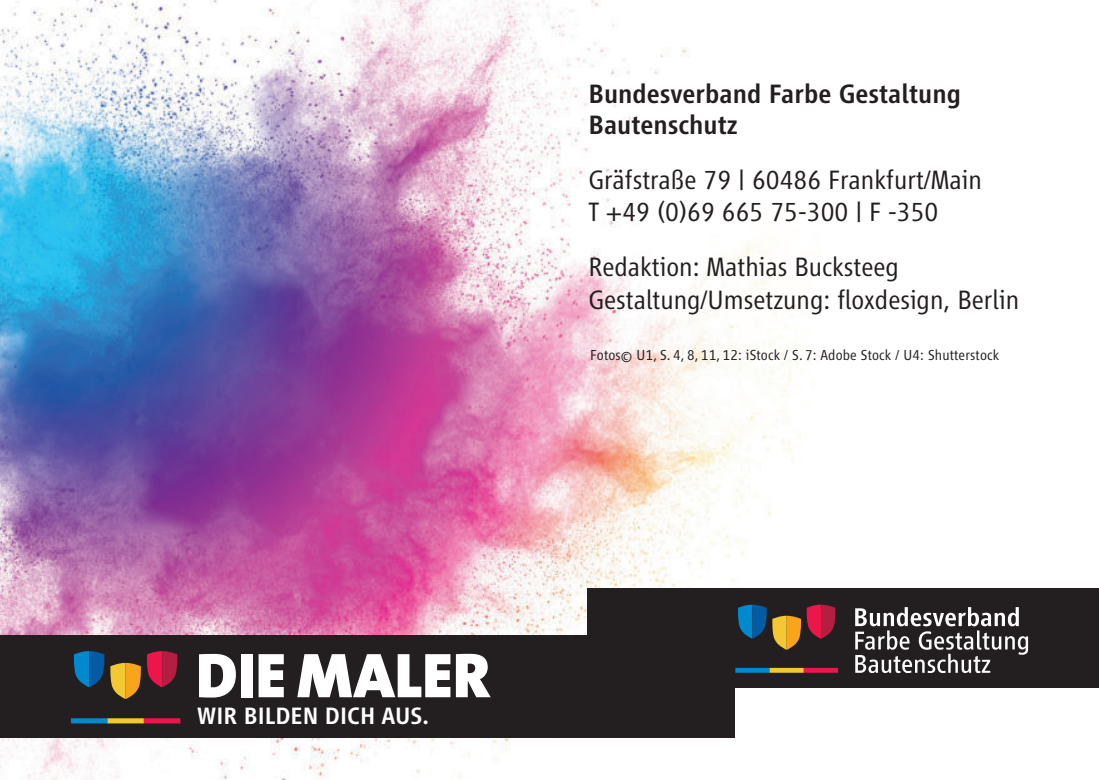
<style>
.page{position:relative;width:1099px;height:780px;background:#fff}
.page>*{position:absolute;margin:0;border:0;box-sizing:border-box;transform-origin:0 0}
.t1{font:900 63.75px "The Sans";color:#fff}
.t2{font:300 27.5px/32.5px "Vialog LT";color:#231f20}
.t3{font:500 27.5px/30px "Vialog LT";color:#231f20}
.t4{font:500 24.5px "Vialog LT";color:#fff}
.t5{font:300 15px "Vialog LT";letter-spacing:.01em;color:#231f20}
</style>
<div class="page">
<img style="left:0;top:0;width:820px;height:780px">
<div style="left:587px;top:588px;width:511px;height:99px;background:#231f20"></div>
<div style="left:0;top:635px;width:734px;height:102px;background:#231f20"></div>
<svg style="left:738px;top:604px;width:97px;height:45px"></svg>
<div style="left:735px;top:667px;width:34px;height:5px;background:#0089cf"></div>
<div style="left:769px;top:667px;width:34px;height:5px;background:#f3c832"></div>
<div style="left:803px;top:667px;width:35px;height:5px;background:#ed164b"></div>
<svg style="left:855px;top:607px;width:173px;height:66px"></svg>
<svg style="left:73px;top:651px;width:105px;height:48px"></svg>
<div style="left:71px;top:718px;width:36px;height:5px;background:#0089cf"></div>
<div style="left:107px;top:718px;width:37px;height:5px;background:#f3c832"></div>
<div style="left:144px;top:718px;width:36px;height:5px;background:#ed164b"></div>
<p class="t3" style="left:588px;top:81px;width:374px">Bundesverband Farbe Gestaltung<br>Bautenschutz</p>
<p class="t2" style="left:588px;top:165px;width:395px">Gräfstraße 79 | 60486 Frankfurt/Main<br>T +49 (0)69 665 75-300 | F -350</p>
<p class="t2" style="left:588px;top:252px;width:432px">Redaktion: Mathias Bucksteeg<br>Gestaltung/Umsetzung: floxdesign, Berlin</p>
<p class="t5" style="left:590px;top:349px;width:410px">Fotos© U1, S. 4, 8, 11, 12: iStock / S. 7: Adobe Stock / U4: Shutterstock</p>
<h1 class="t1" style="left:196px;top:638px;width:296px">DIE MALER</h1>
<p class="t4" style="left:197px;top:706px;width:233px">WIR BILDEN DICH AUS.</p>
</div>
